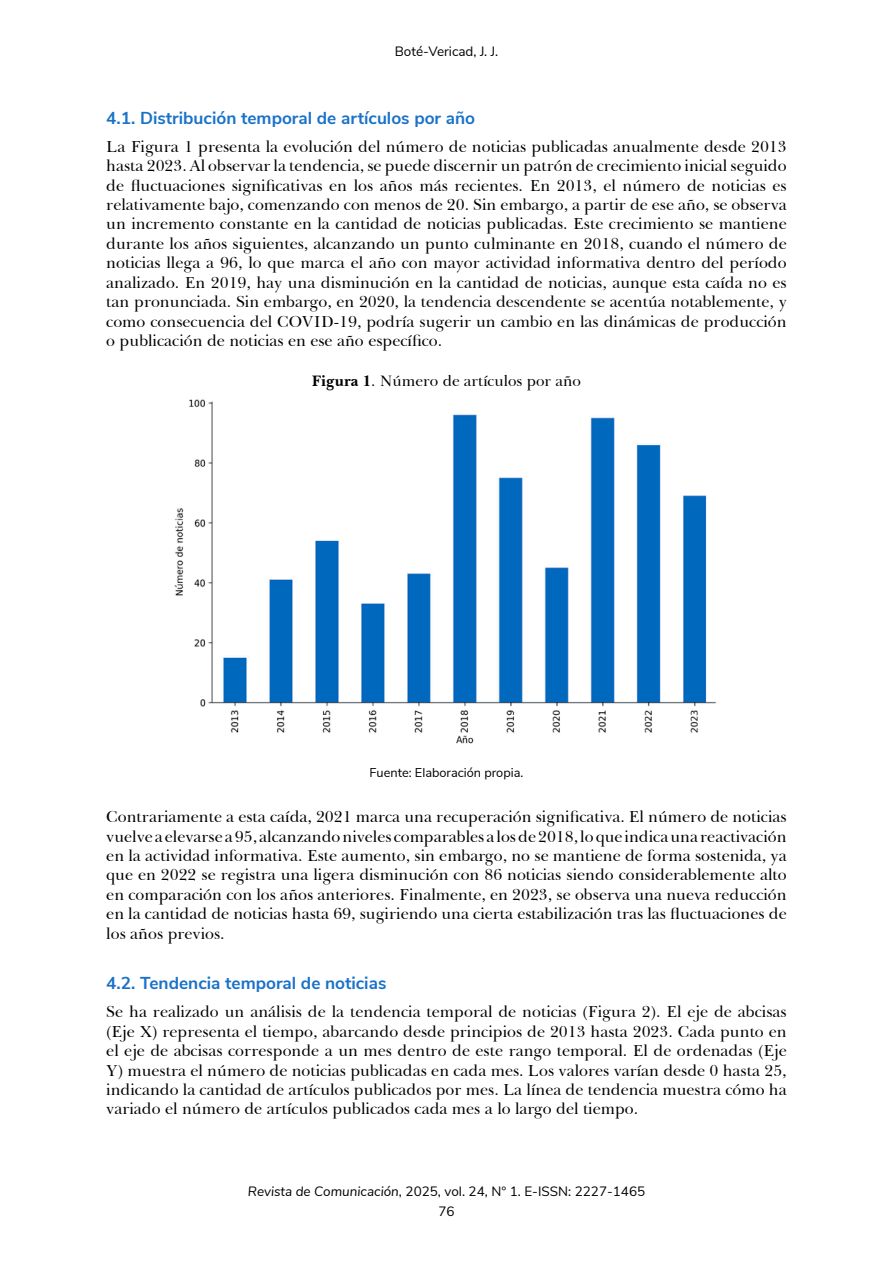
<style>
.page{position:relative;width:893px;height:1263px;background:#fff}
.page>*{position:absolute;margin:0;border:0;box-sizing:border-box;transform-origin:0 0}
.Subtítulo_2{font:700 17.25px "Nunito Sans";color:#1972c8}
.Texto{font:16.2px/19.5px "Baskerville BT";color:#000;text-align:justify}
.Tabla-título{font:15.45px "Baskerville BT";color:#000}
.t1{font:13.5px/20.4px "Nunito Sans";color:#000;text-align:center}
.Tabla-pie{font:12.75px "Nunito Sans";color:#000}
.s1{font-weight:700}
.s2{font-style:italic}
</style>
<div class="page">
<img style="left:174px;top:399px;width:542px;height:345px">
<p class="t1" style="left:395px;top:40px;width:105px">Boté-Vericad, J. J.</p>
<p class="Subtítulo_2" style="left:106px;top:105px;width:370px">4.1. Distribución temporal de artículos por año</p>
<p class="Texto" style="left:106px;top:136px;width:682px">La Figura 1 presenta la evolución del número de noticias publicadas anualmente desde 2013 hasta 2023. Al observar la tendencia, se puede discernir un patrón de crecimiento inicial seguido de fluctuaciones significativas en los años más recientes. En 2013, el número de noticias es relativamente bajo, comenzando con menos de 20. Sin embargo, a partir de ese año, se observa un incremento constante en la cantidad de noticias publicadas. Este crecimiento se mantiene durante los años siguientes, alcanzando un punto culminante en 2018, cuando el número de noticias llega a 96, lo que marca el año con mayor actividad informativa dentro del período analizado. En 2019, hay una disminución en la cantidad de noticias, aunque esta caída no es tan pronunciada. Sin embargo, en 2020, la tendencia descendente se acentúa notablemente, y como consecuencia del COVID-19, podría sugerir un cambio en las dinámicas de producción o publicación de noticias en ese año específico.</p>
<p class="Tabla-título" style="left:312px;top:370px;width:271px"><span class="s1">Figura 1</span>. Número de artículos por año</p>
<p class="Tabla-pie" style="left:370px;top:763px;width:155px">Fuente: Elaboración propia.</p>
<p class="Texto" style="left:106px;top:806px;width:682px">Contrariamente a esta caída, 2021 marca una recuperación significativa. El número de noticias vuelve a elevarse a 95, alcanzando niveles comparables a los de 2018, lo que indica una reactivación en la actividad informativa. Este aumento, sin embargo, no se mantiene de forma sostenida, ya que en 2022 se registra una ligera disminución con 86 noticias siendo considerablemente alto en comparación con los años anteriores. Finalmente, en 2023, se observa una nueva reducción en la cantidad de noticias hasta 69, sugiriendo una cierta estabilización tras las fluctuaciones de los años previos.</p>
<p class="Subtítulo_2" style="left:106px;top:971px;width:282px">4.2. Tendencia temporal de noticias</p>
<p class="Texto" style="left:106px;top:1001px;width:682px">Se ha realizado un análisis de la tendencia temporal de noticias (Figura 2). El eje de abcisas (Eje X) representa el tiempo, abarcando desde principios de 2013 hasta 2023. Cada punto en el eje de abcisas corresponde a un mes dentro de este rango temporal. El de ordenadas (Eje Y) muestra el número de noticias publicadas en cada mes. Los valores varían desde 0 hasta 25, indicando la cantidad de artículos publicados por mes. La línea de tendencia muestra cómo ha variado el número de artículos publicados cada mes a lo largo del tiempo.</p>
<p class="t1" style="left:248px;top:1180px;width:399px"><span class="s2">Revista de Comunicación</span>, 2025, vol. 24, N° 1. E-ISSN: 2227-1465<br>76</p>
</div>
